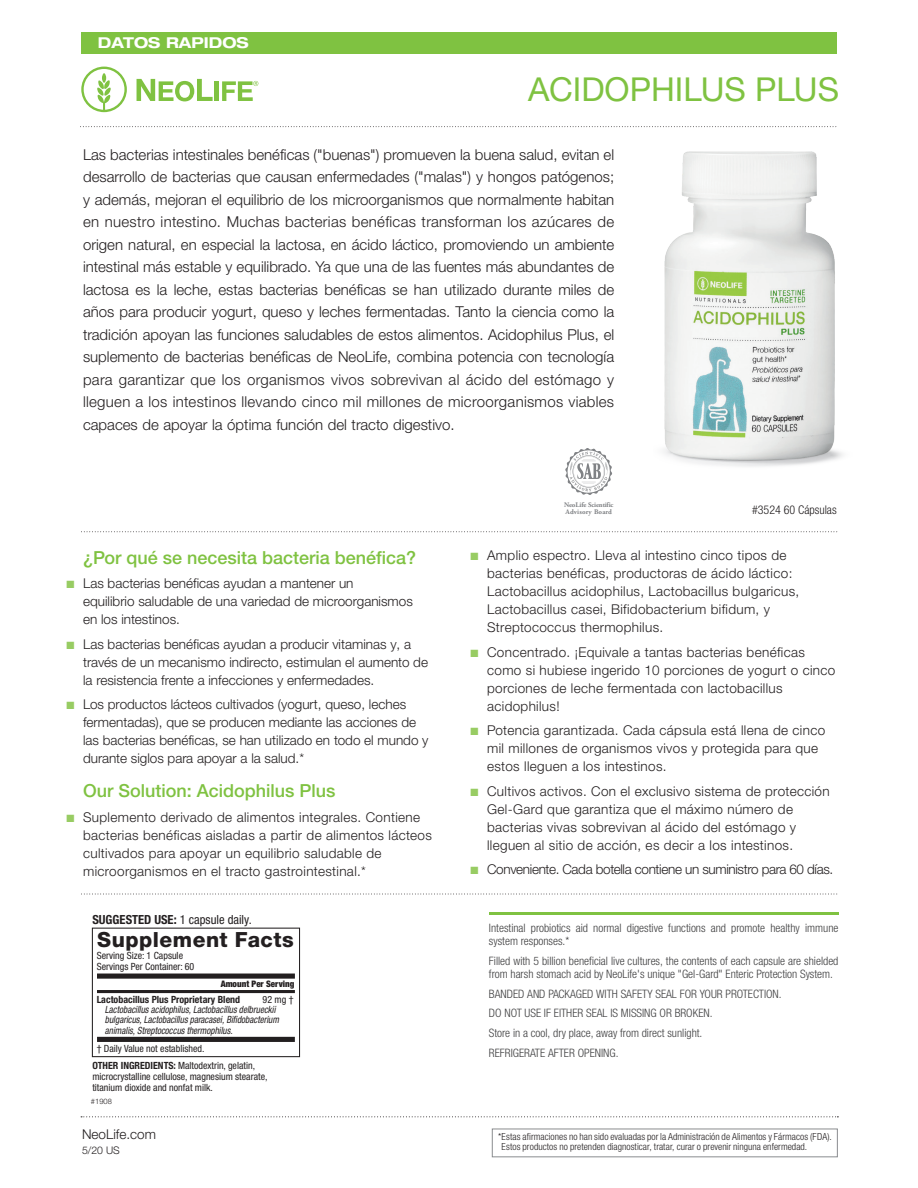
<style>
.page{position:relative;width:918px;height:1188px;background:#fff}
.page>*{position:absolute;margin:0;border:0;box-sizing:border-box;transform-origin:0 0}
.Introductory_Paragra{font:33px "Helvetica Neue LTW1 G";color:#7fc241}
.t1{font:800 21px "Helvetica Neue LTW1 G";letter-spacing:.025em;color:#231f20}
.Title_of_Paragraph{font:500 18px "Helvetica Neue LTW1 G";color:#7fc241}
.t2{font:300 15px/22.5px "Helvetica Neue LTW1 G";color:#231f20;text-align:justify}
.t3{font:700 expanded 15px "Helvetica Neue LTW1 G";color:#fff}
.Content_text{font:300 13.5px/18px "Helvetica Neue LTW1 G";letter-spacing:.025em;color:#231f20}
.Content_text-2{font:300 13.5px/18px "Helvetica Neue LTW1 G";color:#231f20}
.Content_text-3{font:300 13.5px "Helvetica Neue LTW1 G";letter-spacing:-.025em;color:#231f20}
.t4{font:condensed 12.6px "Helvetica Neue LTW1 G";color:#231f20}
.t5{font:300 condensed 12px "Helvetica Neue LTW1 G";color:#231f20}
.t6{font:300 condensed 11.7px/13.2px "Helvetica Neue LTW1 G";color:#3e3e3f}
.Content_text-4{font:300 10.5px "Helvetica Neue LTW1 G";color:#231f20}
.t7{font:condensed 9.9px/10.5px "Helvetica Neue LTW1 G";color:#231f20}
.t8{font:italic condensed 9.9px/10.5px "Helvetica Neue LTW1 G";color:#231f20;scale:.91 1}
.t9{font:700 condensed 9.9px "Helvetica Neue LTW1 G";color:#231f20}
.t10{font:300 condensed 9.75px/10.5px "Helvetica Neue LTW1 G";letter-spacing:.005em;color:#231f20}
.t11{font:900 condensed 9px "Helvetica Neue LTW1 G";color:#231f20}
.Bullet{font:300 7.5px "Helvetica Neue LTW1 G";color:#231f20}
.SAB{font:700 7.05px/7.5px "Adobe Garamond Pro";letter-spacing:-.01em;color:#808285}
.s1{color:#98cc63}
.s2{font-weight:700}
</style>
<div class="page">
<svg style="left:81px;top:1116px;width:757px;height:1px"></svg>
<div style="left:81px;top:32px;width:756px;height:22px;background:#7fc241"></div>
<svg style="left:83px;top:126px;width:754px;height:1px"></svg>
<svg style="left:81px;top:67px;width:46px;height:45px"></svg>
<svg style="left:137px;top:79px;width:76px;height:22px"></svg>
<hr style="left:215px;top:81px;width:4px;height:20px;background:#7fc241">
<svg style="left:222px;top:81px;width:36px;height:20px"></svg>
<div style="left:492px;top:1129px;width:346px;height:28px;border:1px solid #8a8c8f"></div>
<svg style="left:83px;top:531px;width:755px;height:1px"></svg>
<svg style="left:84px;top:894px;width:754px;height:1px"></svg>
<hr style="left:489px;top:912px;width:350px;height:3px;background:#7fc241">
<svg style="left:565px;top:448px;width:47px;height:47px"></svg>
<img style="left:663px;top:151px;width:180px;height:316px">
<svg style="left:91px;top:927px;width:210px;height:131px"></svg>
<p class="t3" style="left:98px;top:33px;width:152px">DATOS RAPIDOS</p>
<p class="Introductory_Paragra" style="left:528px;top:69px;width:312px">ACIDOPHILUS PLUS</p>
<p class="t2" style="left:83px;top:143px;width:533px">Las bacterias intestinales benéficas ("buenas") promueven la buena salud, evitan el desarrollo de bacterias que causan enfermedades ("malas") y hongos patógenos; y además, mejoran el equilibrio de los microorganismos que normalmente habitan en nuestro intestino. Muchas bacterias benéficas transforman los azúcares de origen natural, en especial la lactosa, en ácido láctico, promoviendo un ambiente intestinal más estable y equilibrado. Ya que una de las fuentes más abundantes de lactosa es la leche, estas bacterias benéficas se han utilizado durante miles de años para producir yogurt, queso y leches fermentadas. Tanto la ciencia como la tradición apoyan las funciones saludables de estos alimentos. Acidophilus Plus, el suplemento de bacterias benéficas de NeoLife, combina potencia con tecnología para garantizar que los organismos vivos sobrevivan al ácido del estómago y lleguen a los intestinos llevando cinco mil millones de microorganismos viables capaces de apoyar la óptima función del tracto digestivo.</p>
<p class="SAB" style="left:564px;top:501px;width:51px">NeoLife Scientific<br>Advisory Board</p>
<p class="t5" style="left:752px;top:503px;width:86px">#3524 60 Cápsulas</p>
<p class="Title_of_Paragraph" style="left:83px;top:546px;width:335px">¿Por qué se necesita bacteria benéfica?</p>
<p class="Content_text-2" style="left:83px;top:574px;width:331px;text-indent:-17px"><span class="s1">■</span> Las bacterias benéficas ayudan a mantener un<br>equilibrio saludable de una variedad de microorganismos en los intestinos.</p>
<p class="Content_text-2" style="left:83px;top:635px;width:346px;text-indent:-17px"><span class="s1">■</span> Las bacterias benéficas ayudan a producir vitaminas y, a través de un mecanismo indirecto, estimulan el aumento de la resistencia frente a infecciones y enfermedades.</p>
<p class="Content_text-2" style="left:83px;top:695px;width:347px;text-indent:-17px"><span class="s1">■</span> Los productos lácteos cultivados (yogurt, queso, leches fermentadas), que se producen mediante las acciones de las bacterias benéficas, se han utilizado en todo el mundo y durante siglos para apoyar a la salud.*</p>
<p class="Title_of_Paragraph" style="left:83px;top:780px;width:254px">Our Solution: Acidophilus Plus</p>
<p class="Content_text" style="left:83px;top:808px;width:350px;text-indent:-17px"><span class="s1">■</span> Suplemento derivado de alimentos integrales. Contiene bacterias benéficas aisladas a partir de alimentos lácteos cultivados para apoyar un equilibrio saludable de microorganismos en el tracto gastrointestinal.*</p>
<p class="t4" style="left:92px;top:912px;width:161px"><span class="s2">SUGGESTED USE:</span> 1 capsule daily.</p>
<p class="t1" style="left:97px;top:927px;width:198px">Supplement Facts</p>
<p class="t7" style="left:97px;top:951px;width:99px">Serving Size: 1 Capsule<br>Servings Per Container: 60</p>
<p class="t11" style="left:221px;top:978px;width:75px">Amount Per Serving</p>
<p class="t9" style="left:97px;top:993px;width:145px">Lactobacillus Plus Proprietary Blend</p>
<p class="t7" style="left:263px;top:994px;width:32px">92 mg †</p>
<p class="t7" style="left:92px;top:1040px;width:164px;line-height:17px;text-indent:4px">† Daily Value not established.<br><span class="s2">OTHER INGREDIENTS:</span> Maltodextrin, gelatin,</p>
<p class="t7" style="left:92px;top:1071px;width:177px;line-height:10.9px">microcrystalline cellulose, magnesium stearate, titanium dioxide and nonfat milk.</p>
<p class="t8" style="left:105px;top:1004px;width:193px">Lactobacillus acidophilus, Lactobacillus delbrueckii bulgaricus, Lactobacillus paracasei, Bifidobacterium animalis, Streptococcus thermophilus.</p>
<p class="Bullet" style="left:91px;top:1096px;width:22px">#1908</p>
<p class="Content_text-2" style="left:82px;top:1125px;width:75px">NeoLife.com</p>
<p class="Content_text-4" style="left:82px;top:1144px;width:39px">5/20 US</p>
<p class="Content_text" style="left:487px;top:547px;width:314px;text-indent:-17px"><span class="s1">■</span> Amplio espectro. Lleva al intestino cinco tipos de bacterias benéficas, productoras de ácido láctico:<br>Lactobacillus acidophilus, Lactobacillus bulgaricus, Lactobacillus casei, Bifidobacterium bifidum, y Streptococcus thermophilus.</p>
<p class="Content_text" style="left:487px;top:643px;width:350px;text-indent:-17px"><span class="s1">■</span> Concentrado. ¡Equivale a tantas bacterias benéficas como si hubiese ingerido 10 porciones de yogurt o cinco porciones de leche fermentada con lactobacillus acidophilus!</p>
<p class="Content_text" style="left:487px;top:722px;width:340px;text-indent:-17px"><span class="s1">■</span> Potencia garantizada. Cada cápsula está llena de cinco mil millones de organismos vivos y protegida para que estos lleguen a los intestinos.</p>
<p class="Content_text" style="left:487px;top:782px;width:344px;text-indent:-17px"><span class="s1">■</span> Cultivos activos. Con el exclusivo sistema de protección Gel-Gard que garantiza que el máximo número de bacterias vivas sobrevivan al ácido del estómago y lleguen al sitio de acción, es decir a los intestinos.</p>
<p class="Content_text-3" style="left:470px;top:861px;width:364px"><span class="s1">■</span> Conveniente. Cada botella contiene un suministro para 60 días.</p>
<p class="t6" style="left:489px;top:921px;width:351px">Intestinal probiotics aid normal digestive functions and promote healthy immune system responses.*</p>
<p class="t6" style="left:489px;top:954px;width:351px">Filled with 5 billion beneficial live cultures, the contents of each capsule are shielded from harsh stomach acid by NeoLife's unique "Gel-Gard" Enteric Protection System.</p>
<p class="t6" style="left:489px;top:987px;width:294px">BANDED AND PACKAGED WITH SAFETY SEAL FOR YOUR PROTECTION.</p>
<p class="t6" style="left:489px;top:1007px;width:225px">DO NOT USE IF EITHER SEAL IS MISSING OR BROKEN.</p>
<p class="t6" style="left:489px;top:1027px;width:215px">Store in a cool, dry place, away from direct sunlight.</p>
<p class="t6" style="left:489px;top:1047px;width:131px">REFRIGERATE AFTER OPENING.</p>
<p class="t10" style="left:502px;top:1131px;width:332px;text-indent:-3px">*Estas afirmaciones no han sido evaluadas por la Administración de Alimentos y Fármacos (FDA).<br>Estos productos no pretenden diagnosticar, tratar, curar o prevenir ninguna enfermedad.</p>
</div>
